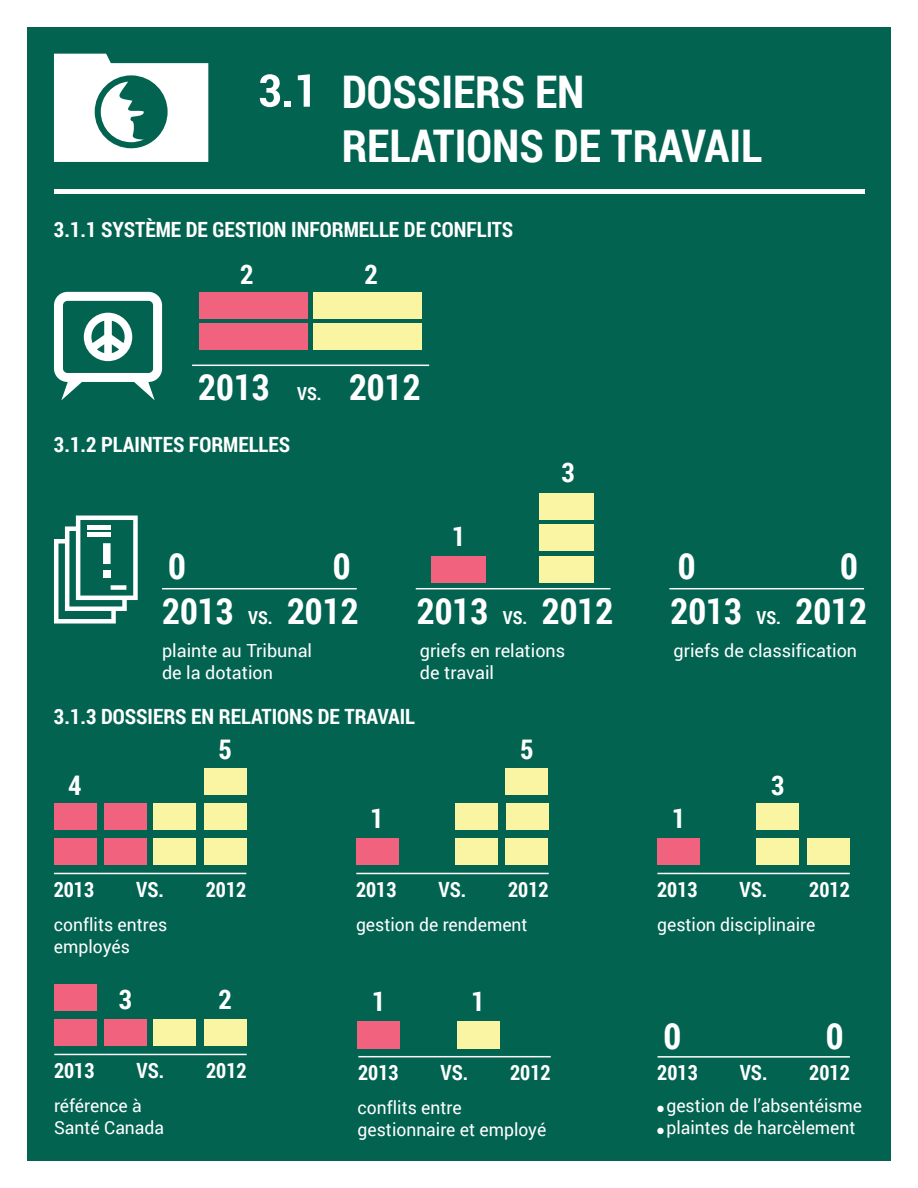
<style>
.page{position:relative;width:918px;height:1188px;background:#fff}
.page>*{position:absolute;margin:0;border:0;box-sizing:border-box;transform-origin:0 0}
.t1{font:700 45px/54px "Roboto Condensed";color:#fff}
.t2{font:700 36px "Roboto Condensed";color:#fff}
.t3{font:700 27px "Roboto Condensed";color:#fff}
.t4{font:700 21px "Roboto Condensed";color:#fff}
.t5{font:18px/21.6px "Roboto";color:#fff}
.s1{font-size:18px}
</style>
<div class="page">
<div style="left:27px;top:27px;width:864px;height:1134px;background:#026350"></div>
<div style="left:54px;top:189px;width:810px;height:5px;background:#fff"></div>
<svg style="left:260px;top:74px;width:20px;height:33px"></svg>
<div style="left:284px;top:101px;width:7px;height:6px;background:#fff"></div>
<svg style="left:298px;top:74px;width:12px;height:33px"></svg>
<svg style="left:54px;top:54px;width:154px;height:108px"></svg>
<svg style="left:54px;top:292px;width:108px;height:108px"></svg>
<hr style="left:192px;top:365px;width:237px;height:1px;background:#fff">
<div style="left:200px;top:323px;width:108px;height:27px;background:#f0627d"></div>
<div style="left:313px;top:323px;width:109px;height:27px;background:#f9f5a3"></div>
<div style="left:200px;top:292px;width:108px;height:27px;background:#f0627d"></div>
<div style="left:313px;top:292px;width:109px;height:27px;background:#f9f5a3"></div>
<hr style="left:162px;top:588px;width:195px;height:1px;background:#fff">
<hr style="left:416px;top:588px;width:194px;height:1px;background:#fff">
<hr style="left:669px;top:588px;width:195px;height:1px;background:#fff">
<div style="left:540px;top:556px;width:54px;height:27px;background:#f9f5a3"></div>
<div style="left:432px;top:556px;width:54px;height:27px;background:#f0627d"></div>
<div style="left:540px;top:524px;width:54px;height:27px;background:#f9f5a3"></div>
<div style="left:540px;top:493px;width:54px;height:27px;background:#f9f5a3"></div>
<hr style="left:54px;top:873px;width:192px;height:1px;background:#fff">
<div style="left:54px;top:838px;width:42px;height:27px;background:#f0627d"></div>
<div style="left:356px;top:838px;width:43px;height:27px;background:#f0627d"></div>
<div style="left:657px;top:838px;width:43px;height:27px;background:#f0627d"></div>
<div style="left:104px;top:838px;width:43px;height:27px;background:#f0627d"></div>
<hr style="left:356px;top:873px;width:193px;height:1px;background:#fff">
<hr style="left:657px;top:873px;width:193px;height:1px;background:#fff">
<hr style="left:54px;top:1054px;width:193px;height:1px;background:#fff">
<svg style="left:54px;top:516px;width:84px;height:108px"></svg>
<div style="left:103px;top:571px;width:8px;height:7px;background:#fff"></div>
<div style="left:54px;top:803px;width:42px;height:27px;background:#f0627d"></div>
<div style="left:104px;top:803px;width:43px;height:27px;background:#f0627d"></div>
<div style="left:153px;top:803px;width:43px;height:27px;background:#f9f5a3"></div>
<div style="left:204px;top:803px;width:42px;height:27px;background:#f9f5a3"></div>
<div style="left:54px;top:1019px;width:43px;height:27px;background:#f0627d"></div>
<div style="left:104px;top:1019px;width:43px;height:27px;background:#f0627d"></div>
<div style="left:54px;top:984px;width:43px;height:27px;background:#f0627d"></div>
<div style="left:153px;top:838px;width:43px;height:27px;background:#f9f5a3"></div>
<div style="left:204px;top:838px;width:42px;height:27px;background:#f9f5a3"></div>
<div style="left:204px;top:768px;width:42px;height:27px;background:#f9f5a3"></div>
<div style="left:455px;top:803px;width:43px;height:27px;background:#f9f5a3"></div>
<div style="left:506px;top:803px;width:42px;height:27px;background:#f9f5a3"></div>
<div style="left:455px;top:838px;width:43px;height:27px;background:#f9f5a3"></div>
<div style="left:506px;top:838px;width:42px;height:27px;background:#f9f5a3"></div>
<div style="left:506px;top:768px;width:42px;height:27px;background:#f9f5a3"></div>
<div style="left:757px;top:803px;width:42px;height:27px;background:#f9f5a3"></div>
<div style="left:756px;top:838px;width:43px;height:27px;background:#f9f5a3"></div>
<div style="left:807px;top:838px;width:42px;height:27px;background:#f9f5a3"></div>
<div style="left:153px;top:1019px;width:43px;height:27px;background:#f9f5a3"></div>
<div style="left:204px;top:1019px;width:42px;height:27px;background:#f9f5a3"></div>
<hr style="left:358px;top:1056px;width:193px;height:1px;background:#fff">
<div style="left:457px;top:1021px;width:43px;height:27px;background:#f9f5a3"></div>
<div style="left:358px;top:1021px;width:42px;height:27px;background:#f0627d"></div>
<hr style="left:658px;top:1056px;width:192px;height:2px;background:#fff">
<h1 class="t1" style="left:342px;top:63px;width:422px">DOSSIERS EN<br>RELATIONS DE TRAVAIL</h1>
<p class="t4" style="left:54px;top:215px;width:461px">3.1.1 SYSTÈME DE GESTION INFORMELLE DE CONFLITS</p>
<h3 class="t3" style="left:240px;top:255px;width:15px">2</h3>
<h3 class="t3" style="left:364px;top:255px;width:15px">2</h3>
<h2 class="t2" style="left:198px;top:362px;width:224px">2013 <span class="s1">VS.</span> 2012</h2>
<p class="t4" style="left:54px;top:430px;width:238px">3.1.2 PLAINTES FORMELLES</p>
<h3 class="t3" style="left:452px;top:517px;width:15px">1</h3>
<h3 class="t3" style="left:562px;top:453px;width:15px">3</h3>
<h2 class="t2" style="left:168px;top:541px;width:19px">0</h2>
<h2 class="t2" style="left:333px;top:541px;width:19px">0</h2>
<h2 class="t2" style="left:678px;top:541px;width:19px">0</h2>
<h2 class="t2" style="left:840px;top:541px;width:19px">0</h2>
<h2 class="t2" style="left:162px;top:586px;width:198px">2013 <span class="s1">VS.</span> 2012</h2>
<h2 class="t2" style="left:417px;top:586px;width:198px">2013 <span class="s1">VS.</span> 2012</h2>
<h2 class="t2" style="left:671px;top:586px;width:198px">2013 <span class="s1">VS.</span> 2012</h2>
<p class="t5" style="left:162px;top:639px;width:152px">plainte au Tribunal de la dotation</p>
<p class="t5" style="left:420px;top:639px;width:147px">griefs en relations de travail</p>
<p class="t4" style="left:54px;top:702px;width:363px">3.1.3 DOSSIERS EN RELATIONS DE TRAVAIL</p>
<h3 class="t3" style="left:218px;top:730px;width:15px">5</h3>
<h3 class="t3" style="left:520px;top:730px;width:15px">5</h3>
<p class="t5" style="left:674px;top:639px;width:185px">griefs de classification</p>
<h3 class="t3" style="left:68px;top:766px;width:15px">4</h3>
<h3 class="t3" style="left:771px;top:766px;width:15px">3</h3>
<h3 class="t3" style="left:371px;top:800px;width:15px">1</h3>
<h3 class="t3" style="left:672px;top:800px;width:15px">1</h3>
<p class="t4" style="left:54px;top:875px;width:42px">2013</p>
<p class="t4" style="left:136px;top:875px;width:112px">VS. 2012</p>
<p class="t4" style="left:356px;top:875px;width:42px">2013</p>
<p class="t4" style="left:439px;top:875px;width:112px">VS. 2012</p>
<p class="t4" style="left:657px;top:875px;width:42px">2013</p>
<p class="t4" style="left:740px;top:875px;width:112px">VS. 2012</p>
<p class="t5" style="left:54px;top:913px;width:115px">conflits entres employés</p>
<p class="t5" style="left:356px;top:913px;width:173px">gestion de rendement</p>
<p class="t5" style="left:657px;top:913px;width:160px">gestion disciplinaire</p>
<h3 class="t3" style="left:119px;top:981px;width:15px">3</h3>
<h3 class="t3" style="left:218px;top:981px;width:15px">2</h3>
<p class="t4" style="left:54px;top:1056px;width:42px">2013</p>
<p class="t4" style="left:137px;top:1056px;width:112px">VS. 2012</p>
<p class="t5" style="left:54px;top:1094px;width:112px">référence à<br>Santé Canada</p>
<h3 class="t3" style="left:372px;top:982px;width:15px">1</h3>
<h3 class="t3" style="left:471px;top:982px;width:15px">1</h3>
<p class="t4" style="left:358px;top:1058px;width:42px">2013</p>
<p class="t4" style="left:441px;top:1058px;width:112px">VS. 2012</p>
<p class="t5" style="left:358px;top:1097px;width:190px">conflits entre gestionnaire et employé</p>
<h2 class="t2" style="left:664px;top:1011px;width:19px">0</h2>
<h2 class="t2" style="left:826px;top:1011px;width:19px">0</h2>
<p class="t4" style="left:657px;top:1058px;width:42px">2013</p>
<p class="t4" style="left:740px;top:1058px;width:112px">VS. 2012</p>
<p class="t5" style="left:657px;top:1094px;width:207px">● gestion de l’absentéisme</p>
<p class="t5" style="left:657px;top:1116px;width:200px">● plaintes de harcèlement</p>
</div>
